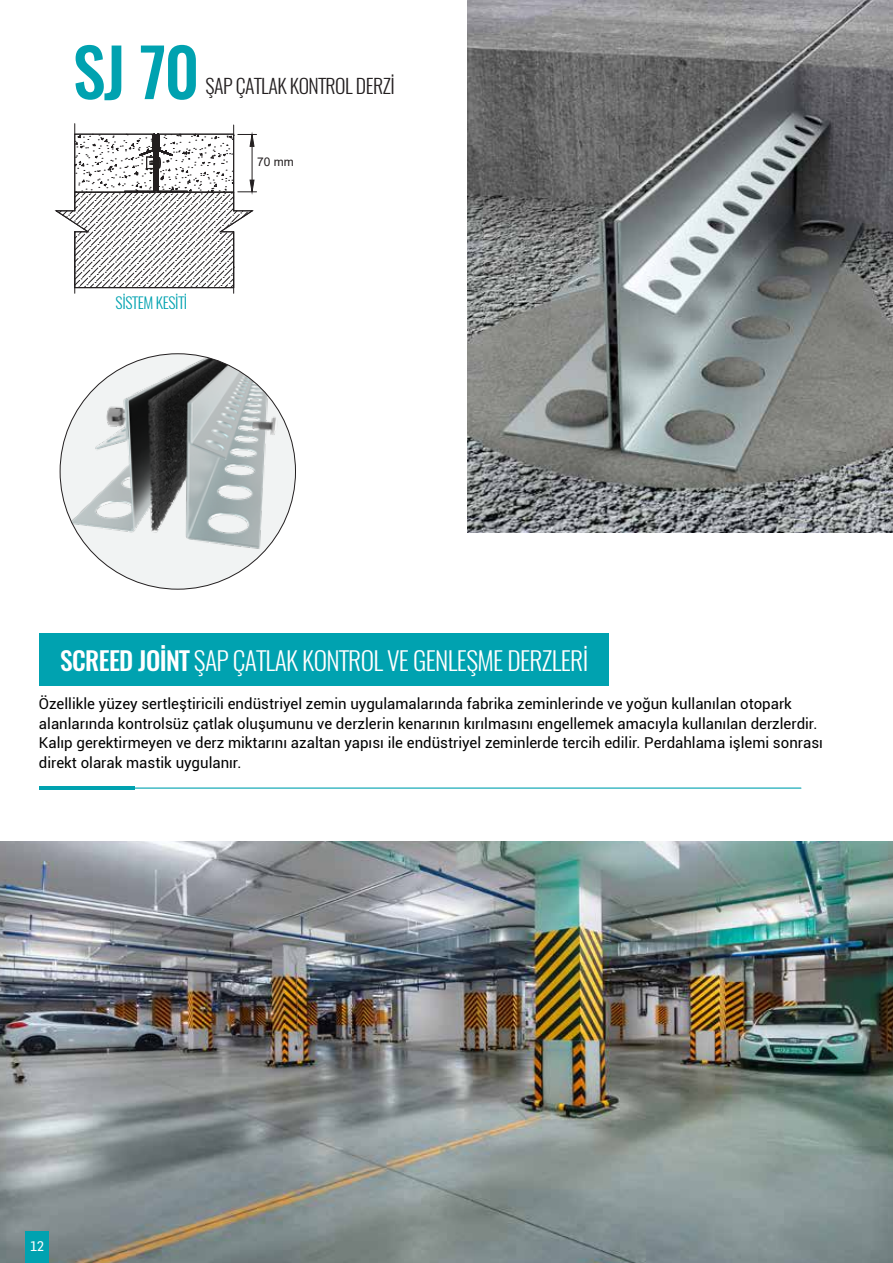
<style>
.page{position:relative;width:893px;height:1263px;background:#fff}
.page>*{position:absolute;margin:0;border:0;box-sizing:border-box;transform-origin:0 0}
.t1{font:500 66.15px "Oswald";color:#00a2b0}
.t2{font:300 25.5px "Oswald";letter-spacing:-.025em;color:#fff}
.t3{font:300 19.8px "Oswald";letter-spacing:-.025em;color:#231f20}
.t4{font:300 15.45px "Oswald";letter-spacing:-.025em;color:#00a2b0}
.t5{font:15px/19.5px "Roboto";color:#000}
.t6{font:13.65px "Flama";color:#fff}
.t7{font:12px "Arial";color:#231f20}
.s1{font-weight:500}
</style>
<div class="page">
<img style="left:0;top:841px;width:893px;height:422px">
<div style="left:39px;top:634px;width:569px;height:52px;background:#00a2b0"></div>
<hr style="left:39px;top:786px;width:96px;height:4px;background:#00a2b0">
<hr style="left:131px;top:788px;width:670px;height:1px;background:#00a2b0">
<hr style="left:233px;top:125px;width:1px;height:86px;background:#231f20">
<hr style="left:233px;top:232px;width:1px;height:61px;background:#231f20">
<hr style="left:74px;top:124px;width:1px;height:87px;background:#231f20">
<hr style="left:74px;top:232px;width:1px;height:61px;background:#231f20">
<svg style="left:55px;top:132px;width:202px;height:156px"></svg>
<img style="left:468px;top:0;width:425px;height:533px">
<div style="left:60px;top:354px;width:235px;height:235px;background:#f1f3f3;border-radius:50%"></div>
<img style="left:60px;top:357px;width:235px;height:209px">
<div style="left:25px;top:1231px;width:24px;height:32px;background:#00a2b0"></div>
<h1 class="t1" style="left:73px;top:26px;width:127px">SJ 70</h1>
<h3 class="t3" style="left:205px;top:73px;width:191px">ŞAP ÇATLAK KONTROL DERZİ</h3>
<p class="t7" style="left:257px;top:154px;width:38px">70 mm</p>
<p class="t4" style="left:116px;top:292px;width:73px">SİSTEM KESİTİ</p>
<h2 class="t2" style="left:60px;top:643px;width:530px"><span class="s1">SCREED JOİNT</span> ŞAP ÇATLAK KONTROL VE GENLEŞME DERZLERİ</h2>
<p class="t5" style="left:39px;top:694px;width:785px">Özellikle yüzey sertleştiricili endüstriyel zemin uygulamalarında fabrika zeminlerinde ve yoğun kullanılan otopark alanlarında kontrolsüz çatlak oluşumunu ve derzlerin kenarının kırılmasını engellemek amacıyla kullanılan derzlerdir.<br>Kalıp gerektirmeyen ve derz miktarını azaltan yapısı ile endüstriyel zeminlerde tercih edilir. Perdahlama işlemi sonrası direkt olarak mastik uygulanır.</p>
<p class="t6" style="left:30px;top:1237px;width:16px">12</p>
</div>
